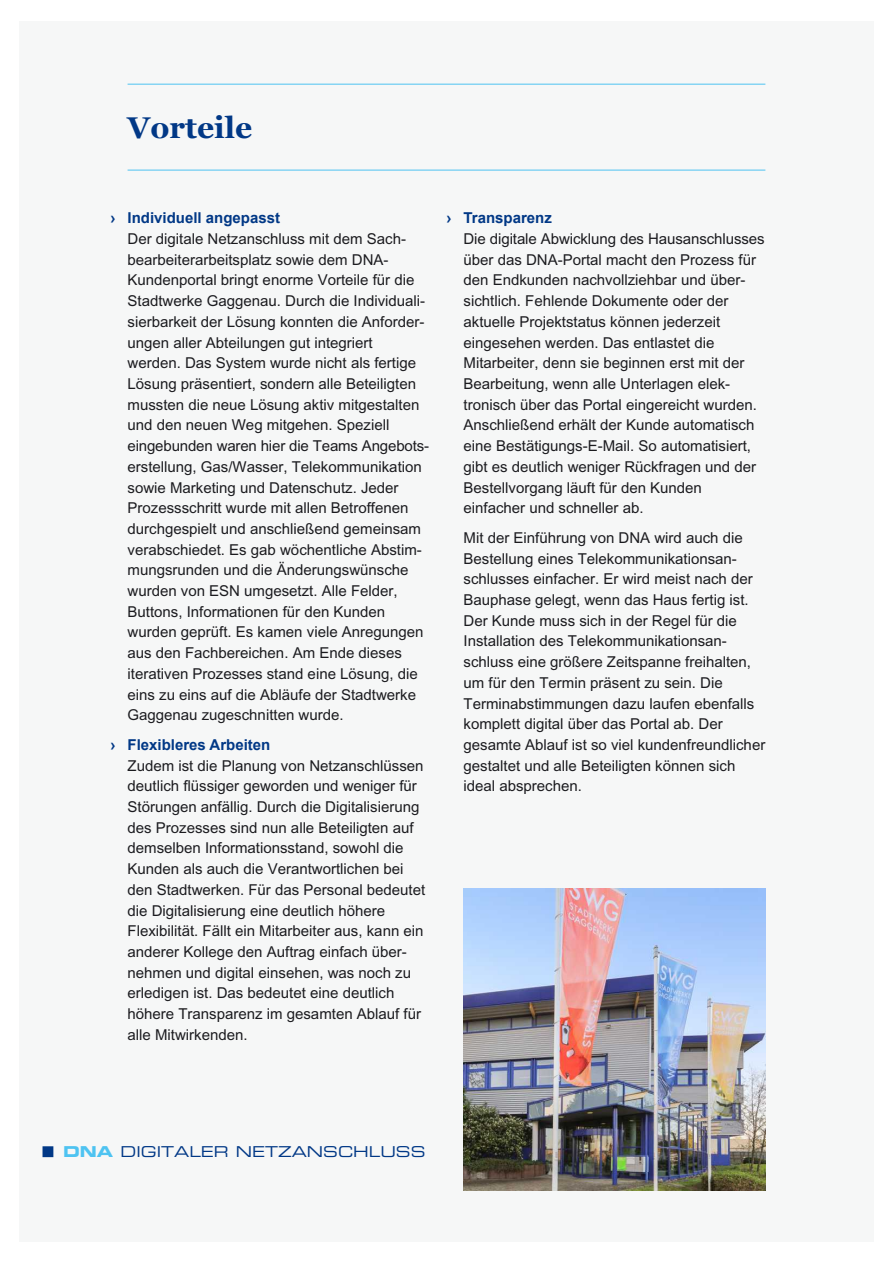
<style>
.page{position:relative;width:893px;height:1263px;background:#fff}
.page>*{position:absolute;margin:0;border:0;box-sizing:border-box;transform-origin:0 0}
.t1{font:700 30px "Georgia";color:#013886}
.t2{font:15px/20.7px "Arial PL";color:#1b1b1f}
.t3{font:700 15px "Arial";color:#013886}
.t4{font:15px "Eurostile LT Std Ex 2";color:#013886}
.s1{font-family:"Eurostile LT Std Bold Ex 2";color:#4ec3f1}
</style>
<div class="page">
<div style="left:19px;top:21px;width:855px;height:1221px;background:#f6f7f7"></div>
<hr style="left:128px;top:84px;width:637px;height:1px;background:#4ec3f1">
<hr style="left:128px;top:170px;width:637px;height:1px;background:#4ec3f1">
<img style="left:463px;top:889px;width:302px;height:302px">
<div style="left:43px;top:1146px;width:10px;height:11px;background:#013886"></div>
<h1 class="t1" style="left:128px;top:116px;width:126px">Vorteile</h1>
<p class="t3" style="left:111px;top:212px;width:171px">› Individuell angepasst</p>
<p class="t2" style="left:128px;top:229px;width:303px">Der digitale Netzanschluss mit dem Sach&shy;bearbeiterarbeitsplatz sowie dem DNA-Kundenportal bringt enorme Vorteile für die Stadtwerke Gaggenau. Durch die Individuali&shy;sierbarkeit der Lösung konnten die Anforder&shy;ungen aller Abteilungen gut integriert werden. Das System wurde nicht als fertige Lösung präsentiert, sondern alle Beteiligten mussten die neue Lösung aktiv mitgestalten und den neuen Weg mitgehen. Speziell eingebunden waren hier die Teams Angebots&shy;erstellung, Gas/Wasser, Telekommunikation sowie Marketing und Datenschutz. Jeder Prozessschritt wurde mit allen Betroffenen durchgespielt und anschließend gemeinsam verabschiedet. Es gab wöchentliche Abstim&shy;mungsrunden und die Änderungswünsche wurden von ESN umgesetzt. Alle Felder, Buttons, Informationen für den Kunden wurden geprüft. Es kamen viele Anregungen aus den Fachbereichen. Am Ende dieses iterativen Prozesses stand eine Lösung, die eins zu eins auf die Abläufe der Stadtwerke Gaggenau zugeschnitten wurde.</p>
<p class="t3" style="left:111px;top:739px;width:161px">› Flexibleres Arbeiten</p>
<p class="t2" style="left:128px;top:756px;width:299px">Zudem ist die Planung von Netzanschlüssen deutlich flüssiger geworden und weniger für Störungen anfällig. Durch die Digitalisierung des Prozesses sind nun alle Beteiligten auf demselben Informationsstand, sowohl die Kunden als auch die Verantwortlichen bei den Stadtwerken. Für das Personal bedeutet die Digitalisierung eine deutlich höhere Flexibilität. Fällt ein Mitarbeiter aus, kann ein anderer Kollege den Auftrag einfach über&shy;nehmen und digital einsehen, was noch zu erledigen ist. Das bedeutet eine deutlich höhere Transparenz im gesamten Ablauf für alle Mitwirkenden.</p>
<p class="t3" style="left:446px;top:212px;width:107px">› Transparenz</p>
<p class="t2" style="left:463px;top:229px;width:303px">Die digitale Abwicklung des Hausanschlusses über das DNA-Portal macht den Prozess für den Endkunden nachvollziehbar und über&shy;sichtlich. Fehlende Dokumente oder der aktuelle Projektstatus können jederzeit eingesehen werden. Das entlastet die Mitarbeiter, denn sie beginnen erst mit der Bearbeitung, wenn alle Unterlagen elek&shy;tronisch über das Portal eingereicht wurden.<br>Anschließend erhält der Kunde automatisch eine Bestätigungs-E-Mail. So automatisiert, gibt es deutlich weniger Rückfragen und der Bestellvorgang läuft für den Kunden einfacher und schneller ab.</p>
<p class="t2" style="left:463px;top:528px;width:303px">Mit der Einführung von DNA wird auch die Bestellung eines Telekommunikationsan&shy;schlusses einfacher. Er wird meist nach der Bauphase gelegt, wenn das Haus fertig ist.<br>Der Kunde muss sich in der Regel für die Installation des Telekommunikationsan&shy;schluss eine größere Zeitspanne freihalten, um für den Termin präsent zu sein. Die Terminabstimmungen dazu laufen ebenfalls komplett digital über das Portal ab. Der gesamte Ablauf ist so viel kundenfreundlicher gestaltet und alle Beteiligten können sich ideal absprechen.</p>
<p class="t4" style="left:63px;top:1146px;width:364px"><span class="s1">DNA</span> DIGITALER NETZANSCHLUSS</p>
</div>
